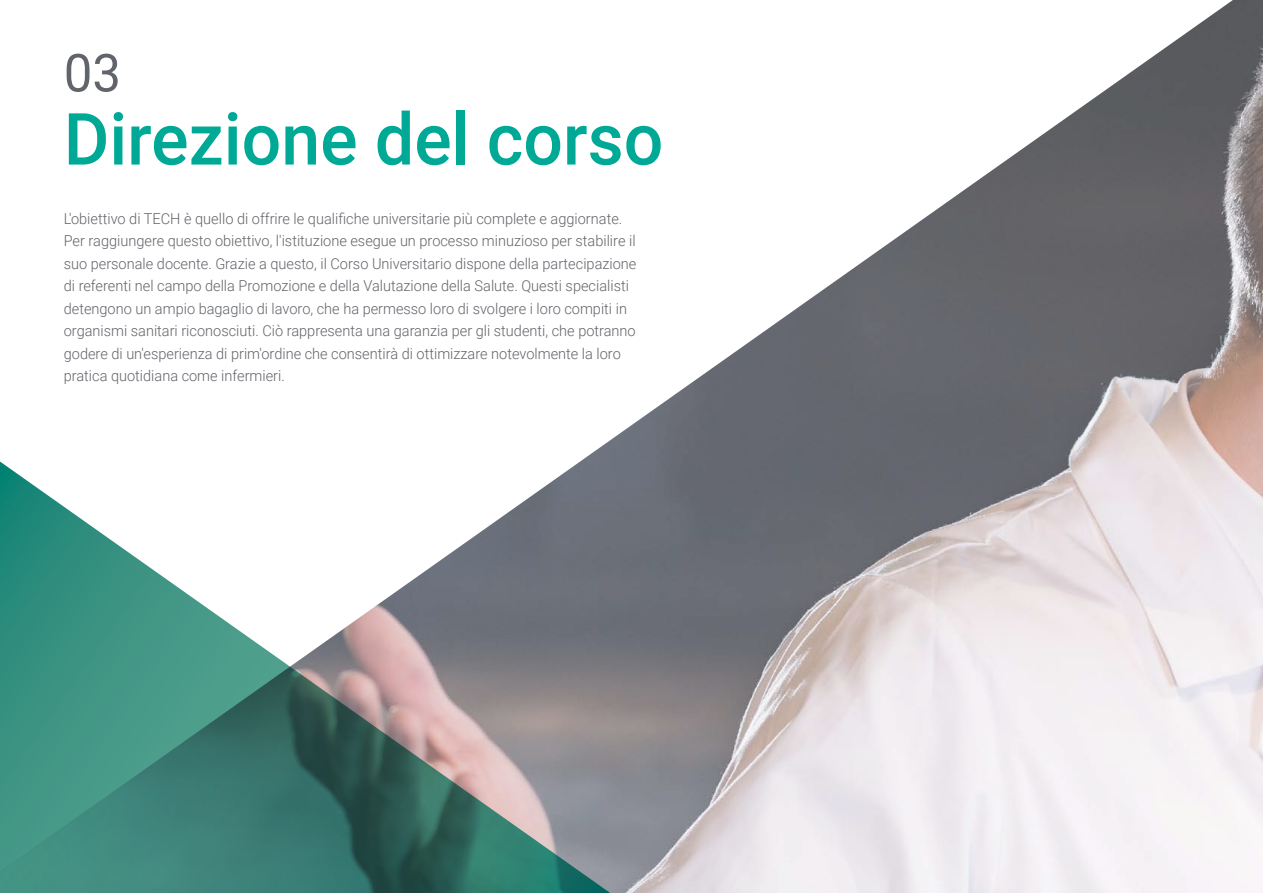
<style>
.page{position:relative;width:1263px;height:893px;background:#fff}
.page>*{position:absolute;margin:0;border:0;box-sizing:border-box;transform-origin:0 0}
.t1{font:500 72px "Roboto";color:#00a996}
.t2{font:52.5px "Roboto";color:#61646a}
.t3{font:300 15px/22.5px "Roboto";color:#61646a}
</style>
<div class="page">
<img style="left:602px;top:0;width:661px;height:893px">
<svg style="left:0;top:446px;width:640px;height:447px"></svg>
<h2 class="t2" style="left:64px;top:36px;width:59px">03</h2>
<h1 class="t1" style="left:64px;top:89px;width:601px">Direzione del corso</h1>
<p class="t3" style="left:64px;top:207px;width:574px">L'obiettivo di TECH è quello di offrire le qualifiche universitarie più complete e aggiornate.<br>Per raggiungere questo obiettivo, l'istituzione esegue un processo minuzioso per stabilire il suo personale docente. Grazie a questo, il Corso Universitario dispone della partecipazione di referenti nel campo della Promozione e della Valutazione della Salute. Questi specialisti detengono un ampio bagaglio di lavoro, che ha permesso loro di svolgere i loro compiti in organismi sanitari riconosciuti. Ciò rappresenta una garanzia per gli studenti, che potranno godere di un'esperienza di prim'ordine che consentirà di ottimizzare notevolmente la loro pratica quotidiana come infermieri.</p>
</div>
